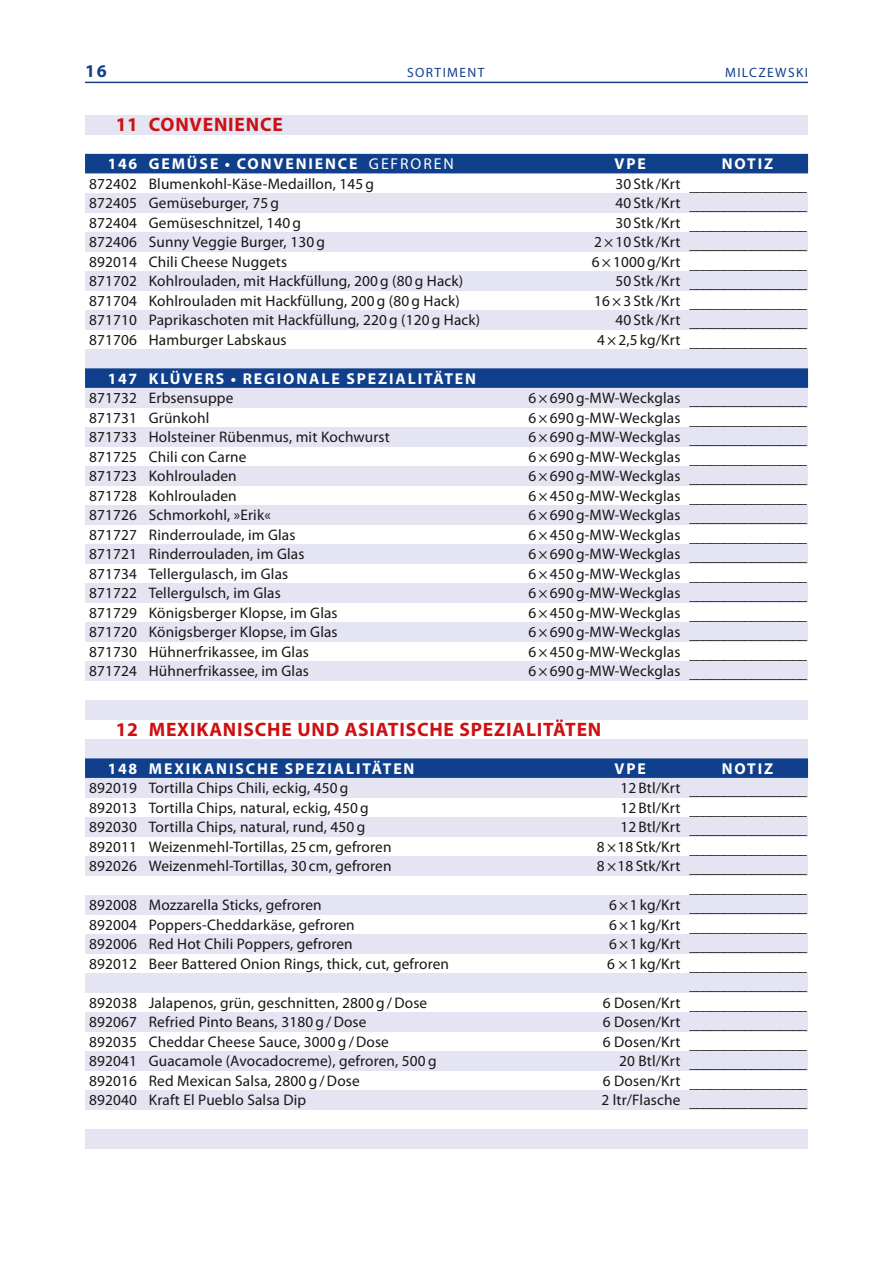
<style>
.page{position:relative;width:893px;height:1263px;background:#fff}
.page>*{position:absolute;margin:0;border:0;box-sizing:border-box;transform-origin:0 0}
.t1{font:700 19.5px "Myriad Pro";letter-spacing:.04em;color:#cd1013}
.t2{font:700 18px "Myriad Pro";color:#10408b}
.t3{font:700 15.75px "Myriad Pro";letter-spacing:.12em;color:#fff}
.t4{font:15.3px/19.5px "Myriad Pro";letter-spacing:.01em;color:#181716;text-align:right}
.t5{font:13.5px "Myriad Pro";letter-spacing:.1em;color:#10408b}
.s1{font-weight:400}
</style>
<div class="page">
<hr style="left:85px;top:82px;width:723px;height:1px;background:#10408b">
<div style="left:85px;top:115px;width:723px;height:19px;background:#e4e4f2"></div>
<div style="left:85px;top:193px;width:723px;height:19px;background:#e4e4f2"></div>
<div style="left:85px;top:232px;width:723px;height:19px;background:#e4e4f2"></div>
<div style="left:85px;top:271px;width:723px;height:19px;background:#e4e4f2"></div>
<div style="left:85px;top:310px;width:723px;height:19px;background:#e4e4f2"></div>
<div style="left:85px;top:349px;width:723px;height:19px;background:#e4e4f2"></div>
<div style="left:85px;top:388px;width:723px;height:19px;background:#e4e4f2"></div>
<div style="left:85px;top:427px;width:723px;height:19px;background:#e4e4f2"></div>
<div style="left:85px;top:466px;width:723px;height:19px;background:#e4e4f2"></div>
<div style="left:85px;top:505px;width:723px;height:19px;background:#e4e4f2"></div>
<div style="left:85px;top:544px;width:723px;height:19px;background:#e4e4f2"></div>
<div style="left:85px;top:583px;width:723px;height:19px;background:#e4e4f2"></div>
<div style="left:85px;top:622px;width:723px;height:19px;background:#e4e4f2"></div>
<div style="left:85px;top:661px;width:723px;height:19px;background:#e4e4f2"></div>
<div style="left:85px;top:700px;width:723px;height:19px;background:#e4e4f2"></div>
<div style="left:85px;top:739px;width:723px;height:19px;background:#e4e4f2"></div>
<div style="left:85px;top:778px;width:723px;height:19px;background:#e4e4f2"></div>
<div style="left:85px;top:817px;width:723px;height:19px;background:#e4e4f2"></div>
<div style="left:85px;top:856px;width:723px;height:19px;background:#e4e4f2"></div>
<div style="left:85px;top:895px;width:723px;height:19px;background:#e4e4f2"></div>
<div style="left:85px;top:934px;width:723px;height:19px;background:#e4e4f2"></div>
<div style="left:85px;top:973px;width:723px;height:19px;background:#e4e4f2"></div>
<div style="left:85px;top:1012px;width:723px;height:19px;background:#e4e4f2"></div>
<div style="left:85px;top:1051px;width:723px;height:19px;background:#e4e4f2"></div>
<div style="left:85px;top:1090px;width:723px;height:19px;background:#e4e4f2"></div>
<div style="left:85px;top:1129px;width:723px;height:19px;background:#e4e4f2"></div>
<div style="left:85px;top:154px;width:723px;height:19px;background:#10408b"></div>
<div style="left:85px;top:368px;width:723px;height:20px;background:#10408b"></div>
<div style="left:85px;top:758px;width:723px;height:20px;background:#10408b"></div>
<p class="t2" style="left:85px;top:61px;width:23px">16</p>
<p class="t5" style="left:407px;top:64px;width:79px">SORTIMENT</p>
<p class="t5" style="left:725px;top:64px;width:84px">MILCZEWSKI</p>
<p class="t1" style="left:116px;top:113px;width:169px">11 CONVENIENCE</p>
<p class="t3" style="left:108px;top:155px;width:347px">146 GEMÜSE • CONVENIENCE <span class="s1">GEFROREN</span></p>
<p class="t3" style="left:615px;top:155px;width:33px">VPE</p>
<p class="t3" style="left:722px;top:155px;width:53px">NOTIZ</p>
<p class="t4" style="left:89px;top:173px;width:286px">872402 Blumenkohl-Käse-Medaillon, 145 g</p>
<p class="t4" style="left:615px;top:176px;width:193px">30 Stk /Krt _________________</p>
<p class="t4" style="left:89px;top:193px;width:191px">872405 Gemüseburger, 75 g</p>
<p class="t4" style="left:615px;top:195px;width:193px">40 Stk /Krt _________________</p>
<p class="t4" style="left:89px;top:212px;width:213px">872404 Gemüseschnitzel, 140 g</p>
<p class="t4" style="left:615px;top:215px;width:193px">30 Stk /Krt _________________</p>
<p class="t4" style="left:89px;top:232px;width:237px">872406 Sunny Veggie Burger, 130 g</p>
<p class="t4" style="left:594px;top:234px;width:215px">2 × 10 Stk /Krt _________________</p>
<p class="t4" style="left:89px;top:251px;width:199px">892014 Chili Cheese Nuggets</p>
<p class="t4" style="left:592px;top:254px;width:217px">6 × 1000 g/Krt _________________</p>
<p class="t4" style="left:89px;top:271px;width:375px">871702 Kohlrouladen, mit Hackfüllung, 200 g (80 g Hack)</p>
<p class="t4" style="left:615px;top:273px;width:193px">50 Stk /Krt _________________</p>
<p class="t4" style="left:89px;top:290px;width:372px">871704 Kohlrouladen mit Hackfüllung, 200 g (80 g Hack)</p>
<p class="t4" style="left:594px;top:293px;width:215px">16 × 3 Stk /Krt _________________</p>
<p class="t4" style="left:89px;top:310px;width:392px">871710 Paprikaschoten mit Hackfüllung, 220 g (120 g Hack)</p>
<p class="t4" style="left:615px;top:312px;width:193px">40 Stk /Krt _________________</p>
<p class="t4" style="left:89px;top:329px;width:199px">871706 Hamburger Labskaus</p>
<p class="t4" style="left:597px;top:332px;width:212px">4 × 2,5 kg/Krt _________________</p>
<p class="t3" style="left:108px;top:369px;width:370px">147 KLÜVERS • REGIONALE SPEZIALITÄTEN</p>
<p class="t4" style="left:89px;top:388px;width:146px">871732 Erbsensuppe</p>
<p class="t4" style="left:529px;top:388px;width:280px">6 × 690 g-MW-Weckglas _________________</p>
<p class="t4" style="left:89px;top:407px;width:122px">871731 Grünkohl</p>
<p class="t4" style="left:529px;top:407px;width:280px">6 × 690 g-MW-Weckglas _________________</p>
<p class="t4" style="left:89px;top:427px;width:302px">871733 Holsteiner Rübenmus, mit Kochwurst</p>
<p class="t4" style="left:529px;top:427px;width:280px">6 × 690 g-MW-Weckglas _________________</p>
<p class="t4" style="left:89px;top:446px;width:159px">871725 Chili con Carne</p>
<p class="t4" style="left:529px;top:446px;width:280px">6 × 690 g-MW-Weckglas _________________</p>
<p class="t4" style="left:89px;top:466px;width:149px">871723 Kohlrouladen</p>
<p class="t4" style="left:529px;top:466px;width:280px">6 × 690 g-MW-Weckglas _________________</p>
<p class="t4" style="left:89px;top:485px;width:149px">871728 Kohlrouladen</p>
<p class="t4" style="left:529px;top:485px;width:280px">6 × 450 g-MW-Weckglas _________________</p>
<p class="t4" style="left:89px;top:505px;width:183px">871726 Schmorkohl, »Erik«</p>
<p class="t4" style="left:529px;top:505px;width:280px">6 × 690 g-MW-Weckglas _________________</p>
<p class="t4" style="left:89px;top:524px;width:208px">871727 Rinderroulade, im Glas</p>
<p class="t4" style="left:529px;top:524px;width:280px">6 × 450 g-MW-Weckglas _________________</p>
<p class="t4" style="left:89px;top:544px;width:217px">871721 Rinderrouladen, im Glas</p>
<p class="t4" style="left:529px;top:544px;width:280px">6 × 690 g-MW-Weckglas _________________</p>
<p class="t4" style="left:89px;top:563px;width:200px">871734 Tellergulasch, im Glas</p>
<p class="t4" style="left:529px;top:563px;width:280px">6 × 450 g-MW-Weckglas _________________</p>
<p class="t4" style="left:89px;top:583px;width:193px">871722 Tellergulsch, im Glas</p>
<p class="t4" style="left:529px;top:583px;width:280px">6 × 690 g-MW-Weckglas _________________</p>
<p class="t4" style="left:89px;top:602px;width:250px">871729 Königsberger Klopse, im Glas</p>
<p class="t4" style="left:529px;top:602px;width:280px">6 × 450 g-MW-Weckglas _________________</p>
<p class="t4" style="left:89px;top:622px;width:250px">871720 Königsberger Klopse, im Glas</p>
<p class="t4" style="left:529px;top:622px;width:280px">6 × 690 g-MW-Weckglas _________________</p>
<p class="t4" style="left:89px;top:641px;width:221px">871730 Hühnerfrikassee, im Glas</p>
<p class="t4" style="left:529px;top:641px;width:280px">6 × 450 g-MW-Weckglas _________________</p>
<p class="t4" style="left:89px;top:661px;width:221px">871724 Hühnerfrikassee, im Glas</p>
<p class="t4" style="left:529px;top:661px;width:280px">6 × 690 g-MW-Weckglas _________________</p>
<p class="t1" style="left:116px;top:719px;width:487px">12 MEXIKANISCHE UND ASIATISCHE SPEZIALITÄTEN</p>
<p class="t3" style="left:108px;top:759px;width:308px">148 MEXIKANISCHE SPEZIALITÄTEN</p>
<p class="t3" style="left:615px;top:759px;width:33px">VPE</p>
<p class="t3" style="left:722px;top:759px;width:53px">NOTIZ</p>
<p class="t4" style="left:89px;top:778px;width:261px">892019 Tortilla Chips Chili, eckig, 450 g</p>
<p class="t4" style="left:620px;top:780px;width:188px">12 Btl/Krt _________________</p>
<p class="t4" style="left:89px;top:797px;width:281px">892013 Tortilla Chips, natural, eckig, 450 g</p>
<p class="t4" style="left:620px;top:800px;width:188px">12 Btl/Krt _________________</p>
<p class="t4" style="left:89px;top:817px;width:277px">892030 Tortilla Chips, natural, rund, 450 g</p>
<p class="t4" style="left:620px;top:819px;width:188px">12 Btl/Krt _________________</p>
<p class="t4" style="left:89px;top:836px;width:304px">892011 Weizenmehl-Tortillas, 25 cm, gefroren</p>
<p class="t4" style="left:597px;top:839px;width:212px">8 ×18 Stk/Krt _________________</p>
<p class="t4" style="left:89px;top:856px;width:304px">892026 Weizenmehl-Tortillas, 30 cm, gefroren</p>
<p class="t4" style="left:597px;top:858px;width:212px">8 ×18 Stk/Krt _________________ _________________</p>
<p class="t4" style="left:89px;top:895px;width:234px">892008 Mozzarella Sticks, gefroren</p>
<p class="t4" style="left:609px;top:897px;width:200px">6 ×1 kg/Krt _________________</p>
<p class="t4" style="left:89px;top:914px;width:267px">892004 Poppers-Cheddarkäse, gefroren</p>
<p class="t4" style="left:609px;top:917px;width:200px">6 ×1 kg/Krt _________________</p>
<p class="t4" style="left:89px;top:934px;width:265px">892006 Red Hot Chili Poppers, gefroren</p>
<p class="t4" style="left:609px;top:936px;width:200px">6 ×1 kg/Krt _________________</p>
<p class="t4" style="left:89px;top:953px;width:361px">892012 Beer Battered Onion Rings, thick, cut, gefroren</p>
<p class="t4" style="left:607px;top:956px;width:202px">6 × 1 kg/Krt _________________ _________________</p>
<p class="t4" style="left:89px;top:992px;width:339px">892038 Jalapenos, grün, geschnitten, 2800 g /Dose</p>
<p class="t4" style="left:603px;top:995px;width:206px">6 Dosen/Krt _________________</p>
<p class="t4" style="left:89px;top:1012px;width:279px">892067 Refried Pinto Beans, 3180 g /Dose</p>
<p class="t4" style="left:603px;top:1014px;width:206px">6 Dosen/Krt _________________</p>
<p class="t4" style="left:89px;top:1031px;width:301px">892035 Cheddar Cheese Sauce, 3000 g /Dose</p>
<p class="t4" style="left:603px;top:1034px;width:206px">6 Dosen/Krt _________________</p>
<p class="t4" style="left:89px;top:1051px;width:349px">892041 Guacamole (Avocadocreme), gefroren, 500 g</p>
<p class="t4" style="left:619px;top:1053px;width:190px">20 Btl/Krt _________________</p>
<p class="t4" style="left:89px;top:1070px;width:272px">892016 Red Mexican Salsa, 2800 g /Dose</p>
<p class="t4" style="left:603px;top:1073px;width:206px">6 Dosen/Krt _________________</p>
<p class="t4" style="left:89px;top:1090px;width:218px">892040 Kraft El Pueblo Salsa Dip</p>
<p class="t4" style="left:601px;top:1092px;width:207px">2 ltr/Flasche _________________</p>
</div>
